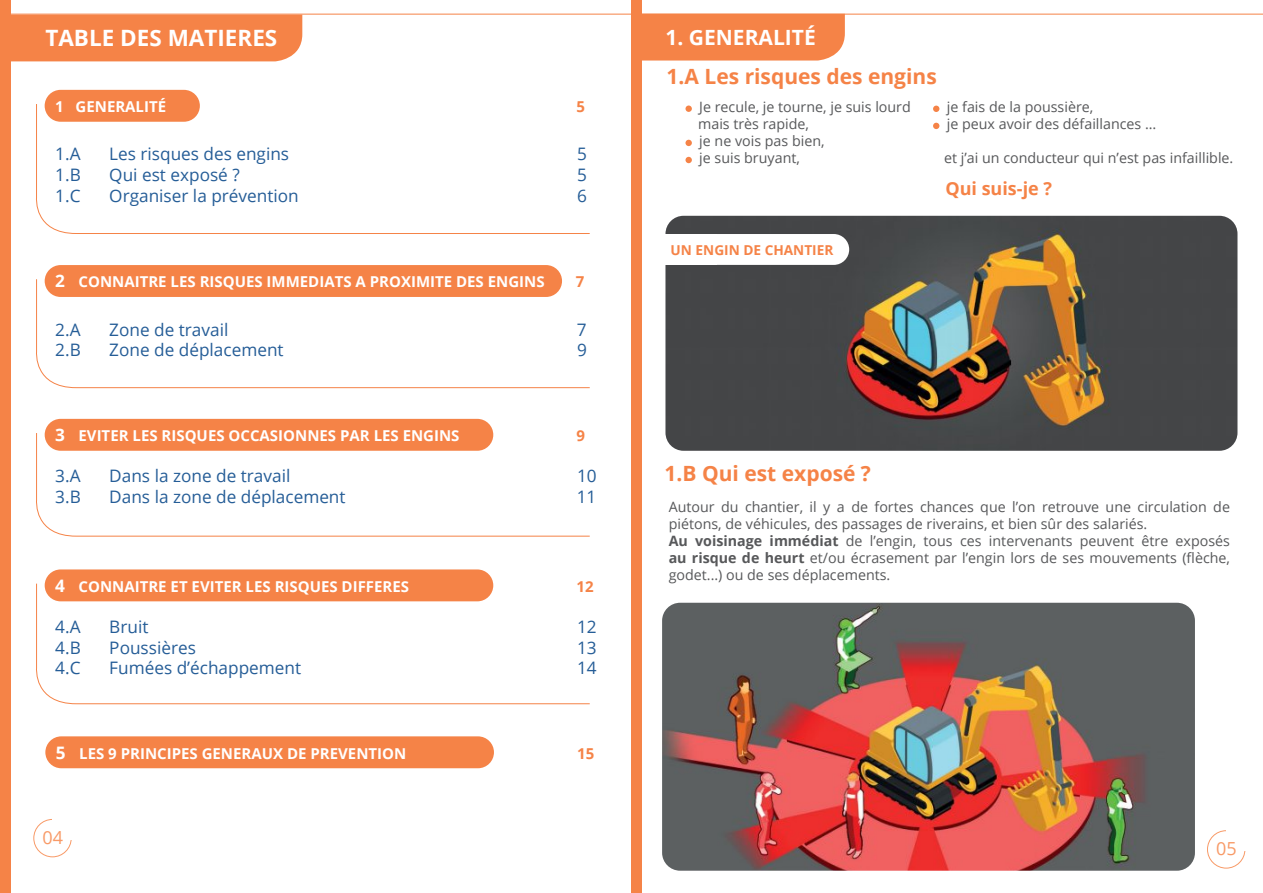
<style>
.page{position:relative;width:1263px;height:893px;background:#fff}
.page>*{position:absolute;margin:0;border:0;box-sizing:border-box;transform-origin:0 0}
.t1{font:700 22.5px "Open Sans";color:#fff}
.t2{font:700 21px "Open Sans";color:#f58347}
.t3{font:700 21px "Open Sans";color:#fff}
.t4{font:700 18px "Open Sans";color:#f58347}
.t5{font:18px "Open Sans";color:#f89a67}
.t6{font:17.25px "Open Sans";color:#255d97}
.t7{font:700 15px "Open Sans";color:#fff}
.t8{font:700 15px "Open Sans";color:#f58347}
.t9{font:14.25px/17.1px "Open Sans";color:#57585a}
.t10{font:700 13.65px "Open Sans";color:#f58347}
.s1{font-size:17.25px}
.s2{font-weight:700}
</style>
<div class="page">
<img style="left:662px;top:603px;width:533px;height:268px">
<svg style="left:36px;top:103px;width:554px;height:131px"></svg>
<div style="left:0;top:0;width:11px;height:893px;background:#f58347"></div>
<div style="left:45px;top:90px;width:155px;height:32px;background:#f58347;border-radius:16px"></div>
<div style="left:11px;top:15px;width:291px;height:47px;background:#f58347"></div>
<svg style="left:36px;top:278px;width:554px;height:110px"></svg>
<div style="left:45px;top:265px;width:517px;height:32px;background:#f58347;border-radius:16px"></div>
<svg style="left:36px;top:432px;width:554px;height:105px"></svg>
<div style="left:45px;top:419px;width:448px;height:32px;background:#f58347;border-radius:16px"></div>
<svg style="left:36px;top:583px;width:554px;height:121px"></svg>
<div style="left:45px;top:569px;width:448px;height:32px;background:#f58347;border-radius:16px"></div>
<div style="left:45px;top:736px;width:449px;height:32px;background:#f58347;border-radius:16px"></div>
<div style="left:642px;top:15px;width:203px;height:46px;background:#f58347"></div>
<div style="left:685px;top:106px;width:7px;height:6px;background:#f58347;border-radius:50%"></div>
<div style="left:685px;top:140px;width:7px;height:6px;background:#f58347;border-radius:50%"></div>
<div style="left:685px;top:157px;width:7px;height:6px;background:#f58347;border-radius:50%"></div>
<div style="left:1207px;top:830px;width:38px;height:38px;border:1px solid #f89a67;border-radius:50%"></div>
<div style="left:1226px;top:821px;width:37px;height:30px;background:#fff"></div>
<hr style="left:0;top:14px;width:1263px;height:1px;background:#f58347">
<div style="left:631px;top:0;width:11px;height:893px;background:#f58347"></div>
<div style="left:33px;top:819px;width:39px;height:38px;border:1px solid #f89a67;border-radius:50%"></div>
<div style="left:52px;top:810px;width:37px;height:30px;background:#fff"></div>
<img style="left:665px;top:216px;width:572px;height:235px">
<div style="left:663px;top:234px;width:186px;height:31px;background:#fff;border-radius:15px"></div>
<div style="left:656px;top:234px;width:61px;height:31px;background:#fff"></div>
<svg style="left:933px;top:106px;width:6px;height:6px"></svg>
<svg style="left:933px;top:123px;width:6px;height:6px"></svg>
<h1 class="t1" style="left:45px;top:22px;width:233px">TABLE DES MATIERES</h1>
<p class="t7" style="left:55px;top:96px;width:112px">1 GENERALITÉ</p>
<p class="t8" style="left:576px;top:96px;width:10px">5</p>
<p class="t6" style="left:55px;top:142px;width:27px">1.A</p>
<p class="t6" style="left:109px;top:142px;width:181px">Les risques des engins</p>
<p class="t6" style="left:577px;top:142px;width:11px">5</p>
<p class="t6" style="left:55px;top:163px;width:27px">1.B</p>
<p class="t6" style="left:109px;top:163px;width:132px">Qui est exposé ?</p>
<p class="t6" style="left:577px;top:163px;width:11px">5</p>
<p class="t6" style="left:55px;top:184px;width:27px">1.C</p>
<p class="t6" style="left:109px;top:184px;width:191px">Organiser la prévention</p>
<p class="t6" style="left:577px;top:184px;width:11px">6</p>
<p class="t7" style="left:55px;top:271px;width:491px"><span class="s1">2</span> CONNAITRE LES RISQUES IMMEDIATS A PROXIMITE DES ENGINS</p>
<p class="t8" style="left:576px;top:271px;width:10px">7</p>
<p class="t6" style="left:55px;top:318px;width:27px">2.A</p>
<p class="t6" style="left:109px;top:318px;width:121px">Zone de travail</p>
<p class="t6" style="left:577px;top:318px;width:11px">7</p>
<p class="t6" style="left:55px;top:338px;width:27px">2.B</p>
<p class="t6" style="left:109px;top:338px;width:176px">Zone de déplacement</p>
<p class="t6" style="left:577px;top:338px;width:11px">9</p>
<p class="t7" style="left:55px;top:425px;width:406px"><span class="s1">3</span> EVITER LES RISQUES OCCASIONNES PAR LES ENGINS</p>
<p class="t8" style="left:576px;top:425px;width:10px">9</p>
<p class="t6" style="left:55px;top:464px;width:27px">3.A</p>
<p class="t6" style="left:109px;top:464px;width:183px">Dans la zone de travail</p>
<p class="t6" style="left:577px;top:464px;width:21px">10</p>
<p class="t6" style="left:55px;top:485px;width:27px">3.B</p>
<p class="t6" style="left:109px;top:485px;width:238px">Dans la zone de déplacement</p>
<p class="t6" style="left:577px;top:485px;width:21px">11</p>
<p class="t7" style="left:55px;top:576px;width:355px"><span class="s1">4</span> CONNAITRE ET EVITER LES RISQUES DIFFERES</p>
<p class="t8" style="left:576px;top:576px;width:19px">12</p>
<p class="t6" style="left:55px;top:615px;width:27px">4.A</p>
<p class="t6" style="left:109px;top:615px;width:41px">Bruit</p>
<p class="t6" style="left:577px;top:615px;width:21px">12</p>
<p class="t6" style="left:55px;top:635px;width:27px">4.B</p>
<p class="t6" style="left:109px;top:635px;width:88px">Poussières</p>
<p class="t6" style="left:577px;top:635px;width:21px">13</p>
<p class="t6" style="left:55px;top:656px;width:27px">4.C</p>
<p class="t6" style="left:109px;top:656px;width:193px">Fumées d’échappement</p>
<p class="t6" style="left:577px;top:656px;width:21px">14</p>
<p class="t7" style="left:56px;top:742px;width:352px"><span class="s1">5</span> LES 9 PRINCIPES GENERAUX DE PREVENTION</p>
<p class="t8" style="left:577px;top:742px;width:19px">15</p>
<p class="t5" style="left:43px;top:825px;width:22px">04</p>
<h2 class="t3" style="left:665px;top:22px;width:152px">1. GENERALITÉ</h2>
<h2 class="t2" style="left:666px;top:62px;width:272px">1.A Les risques des engins</h2>
<p class="t9" style="left:698px;top:98px;width:214px">Je recule, je tourne, je suis lourd mais très rapide,<br>je ne vois pas bien,<br>je suis bruyant,</p>
<p class="t9" style="left:947px;top:98px;width:211px">je fais de la poussière,<br>je peux avoir des défaillances …</p>
<p class="t9" style="left:944px;top:149px;width:291px">et j’ai un conducteur qui n’est pas infaillible.</p>
<p class="t4" style="left:945px;top:175px;width:108px">Qui suis-je ?</p>
<p class="t10" style="left:671px;top:240px;width:164px">UN ENGIN DE CHANTIER</p>
<h2 class="t2" style="left:664px;top:458px;width:208px">1.B Qui est exposé ?</h2>
<p class="t9" style="left:669px;top:497px;width:563px">Autour du chantier, il y a de fortes chances que l’on retrouve une circulation de piétons, de véhicules, des passages de riverains, et bien sûr des salariés.<br><span class="s2">Au voisinage immédiat</span> de l’engin, tous ces intervenants peuvent être exposés <span class="s2">au risque de heurt</span> et/ou écrasement par l’engin lors de ses mouvements (flèche, godet...) ou de ses déplacements.</p>
<p class="t5" style="left:1216px;top:836px;width:22px">05</p>
</div>
